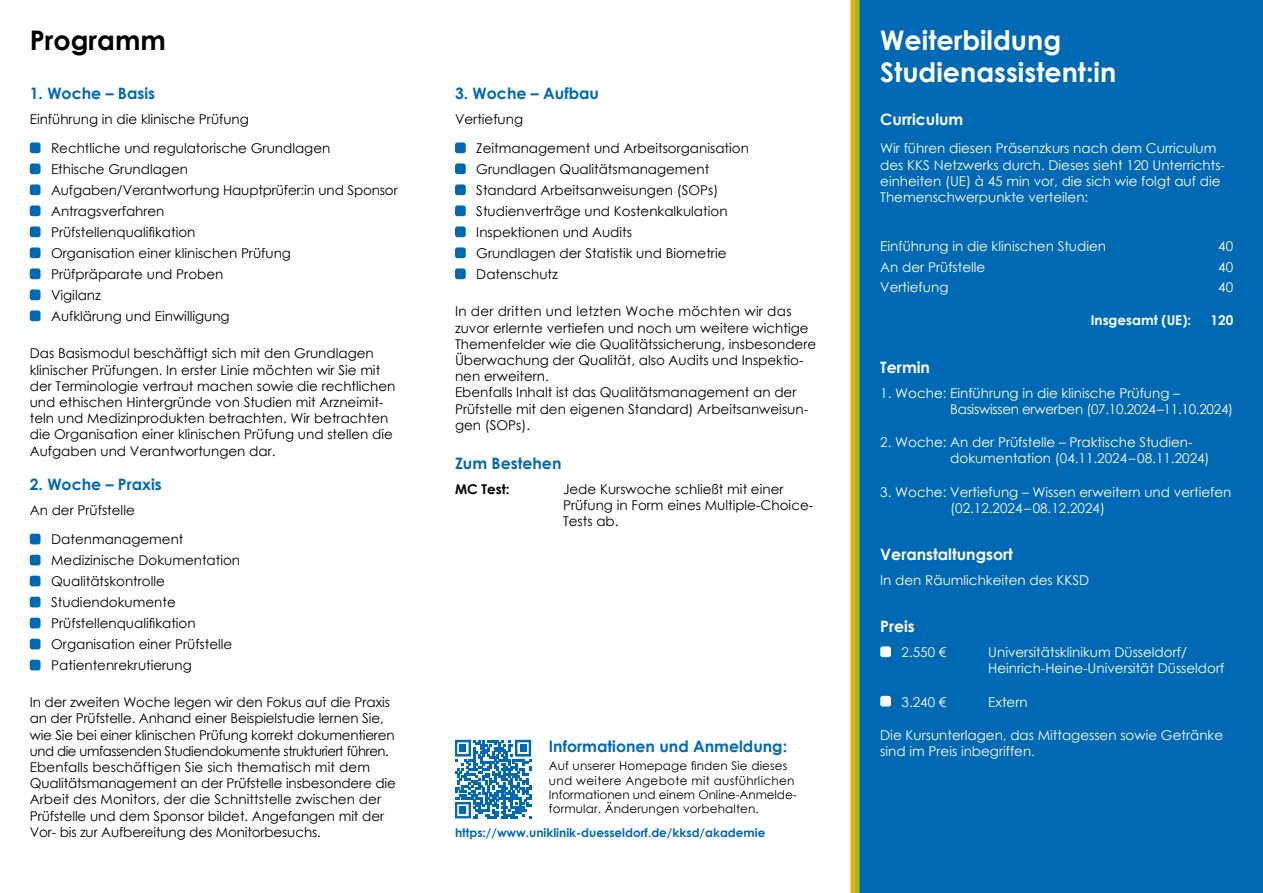
<style>
.page{position:relative;width:1263px;height:893px;background:#fff}
.page>*{position:absolute;margin:0;border:0;box-sizing:border-box;transform-origin:0 0}
.t1{font:700 27px/32.4px "Century Gothic";color:#fff}
.t2{font:700 27px "Century Gothic";color:#000}
.t3{font:700 15.75px "Century Gothic";color:#0069b4}
.t4{font:700 15.75px "Century Gothic";color:#fff}
.t5{font:13.5px/16.2px "Century Gothic";color:#000}
.t6{font:13.5px/16.2px "Century Gothic";color:#fff}
.t7{font:700 13.5px "Century Gothic";color:#fff}
.t8{font:700 13.5px "Century Gothic";color:#000}
.t9{font:12px/14.4px "Century Gothic";letter-spacing:.01em;color:#000}
.t10{font:700 12px "Century Gothic";color:#0069b4}
</style>
<div class="page">
<div style="left:853px;top:0;width:410px;height:893px;background:#0069b4"></div>
<div style="left:30px;top:142px;width:10px;height:11px;background:#0069b4;border-radius:2px"></div>
<div style="left:30px;top:163px;width:10px;height:11px;background:#0069b4;border-radius:2px"></div>
<div style="left:30px;top:184px;width:10px;height:11px;background:#0069b4;border-radius:2px"></div>
<div style="left:30px;top:205px;width:10px;height:11px;background:#0069b4;border-radius:2px"></div>
<div style="left:30px;top:226px;width:10px;height:11px;background:#0069b4;border-radius:2px"></div>
<div style="left:30px;top:247px;width:10px;height:11px;background:#0069b4;border-radius:2px"></div>
<div style="left:30px;top:268px;width:10px;height:11px;background:#0069b4;border-radius:2px"></div>
<div style="left:30px;top:289px;width:10px;height:11px;background:#0069b4;border-radius:2px"></div>
<div style="left:30px;top:310px;width:10px;height:11px;background:#0069b4;border-radius:2px"></div>
<div style="left:30px;top:534px;width:10px;height:10px;background:#0069b4;border-radius:2px"></div>
<div style="left:30px;top:555px;width:10px;height:10px;background:#0069b4;border-radius:2px"></div>
<div style="left:30px;top:576px;width:10px;height:10px;background:#0069b4;border-radius:2px"></div>
<div style="left:30px;top:597px;width:10px;height:10px;background:#0069b4;border-radius:2px"></div>
<div style="left:30px;top:618px;width:10px;height:10px;background:#0069b4;border-radius:2px"></div>
<div style="left:30px;top:639px;width:10px;height:10px;background:#0069b4;border-radius:2px"></div>
<div style="left:30px;top:660px;width:10px;height:10px;background:#0069b4;border-radius:2px"></div>
<div style="left:455px;top:142px;width:11px;height:11px;background:#0069b4;border-radius:2px"></div>
<div style="left:455px;top:163px;width:11px;height:11px;background:#0069b4;border-radius:2px"></div>
<div style="left:455px;top:184px;width:11px;height:11px;background:#0069b4;border-radius:2px"></div>
<div style="left:455px;top:205px;width:11px;height:11px;background:#0069b4;border-radius:2px"></div>
<div style="left:455px;top:226px;width:11px;height:11px;background:#0069b4;border-radius:2px"></div>
<div style="left:455px;top:247px;width:11px;height:11px;background:#0069b4;border-radius:2px"></div>
<div style="left:455px;top:268px;width:11px;height:11px;background:#0069b4;border-radius:2px"></div>
<div style="left:880px;top:646px;width:11px;height:11px;background:#fff;border-radius:2px"></div>
<div style="left:880px;top:696px;width:11px;height:11px;background:#fff;border-radius:2px"></div>
<svg style="left:455px;top:740px;width:76px;height:78px"></svg>
<div style="left:459px;top:745px;width:7px;height:7px;background:#0069b4"></div>
<div style="left:520px;top:745px;width:6px;height:7px;background:#0069b4"></div>
<div style="left:459px;top:807px;width:7px;height:7px;background:#0069b4"></div>
<h1 class="t2" style="left:30px;top:20px;width:138px">Programm</h1>
<p class="t3" style="left:30px;top:81px;width:127px">1. Woche – Basis</p>
<p class="t5" style="left:51px;top:104px;width:281px;line-height:29.5px;text-indent:-21px">Einführung in die klinische Prüfung<br>Rechtliche und regulatorische Grundlagen</p>
<p class="t5" style="left:51px;top:159px;width:348px;line-height:21px">Ethische Grundlagen<br>Aufgaben/Verantwortung Hauptprüfer:in und Sponsor<br>Antragsverfahren<br>Prüfstellenqualifikation<br>Organisation einer klinischen Prüfung<br>Prüfpräparate und Proben<br>Vigilanz<br>Aufklärung und Einwilligung</p>
<p class="t5" style="left:30px;top:345px;width:367px">Das Basismodul beschäftigt sich mit den Grundlagen klinischer Prüfungen. In erster Linie möchten wir Sie mit der Terminologie vertraut machen sowie die rechtlichen und ethischen Hintergründe von Studien mit Arzneimit&shy;teln und Medizinprodukten betrachten. Wir betrachten die Organisation einer klinischen Prüfung und stellen die Aufgaben und Verantwortungen dar.</p>
<p class="t3" style="left:30px;top:472px;width:133px">2. Woche – Praxis</p>
<p class="t5" style="left:51px;top:495px;width:134px;line-height:29.5px;text-indent:-21px">An der Prüfstelle<br>Datenmanagement</p>
<p class="t5" style="left:51px;top:549px;width:190px;line-height:21px">Medizinische Dokumentation<br>Qualitätskontrolle<br>Studiendokumente<br>Prüfstellenqualifikation<br>Organisation einer Prüfstelle<br>Patientenrekrutierung</p>
<p class="t5" style="left:30px;top:694px;width:368px">In der zweiten Woche legen wir den Fokus auf die Praxis an der Prüfstelle. Anhand einer Beispielstudie lernen Sie, wie Sie bei einer klinischen Prüfung korrekt dokumentieren und die umfassenden Studiendokumente strukturiert führen.<br>Ebenfalls beschäftigen Sie sich thematisch mit dem Qualitätsmanagement an der Prüfstelle insbesondere die Arbeit des Monitors, der die Schnittstelle zwischen der Prüfstelle und dem Sponsor bildet. Angefangen mit der Vor- bis zur Aufbereitung des Monitorbesuchs.</p>
<p class="t3" style="left:455px;top:81px;width:145px">3. Woche – Aufbau</p>
<p class="t5" style="left:476px;top:104px;width:274px;line-height:29.5px;text-indent:-21px">Vertiefung<br>Zeitmanagement und Arbeitsorganisation</p>
<p class="t5" style="left:476px;top:159px;width:253px;line-height:21px">Grundlagen Qualitätsmanagement<br>Standard Arbeitsanweisungen (SOPs)<br>Studienverträge und Kostenkalkulation<br>Inspektionen und Audits<br>Grundlagen der Statistik und Biometrie<br>Datenschutz</p>
<p class="t5" style="left:455px;top:303px;width:363px">In der dritten und letzten Woche möchten wir das zuvor erlernte vertiefen und noch um weitere wichtige Themenfelder wie die Qualitätssicherung, insbesondere Überwachung der Qualität, also Audits und Inspektio&shy;nen erweitern.<br>Ebenfalls Inhalt ist das Qualitätsmanagement an der Prüfstelle mit den eigenen Standard) Arbeitsanweisun&shy;gen (SOPs).</p>
<p class="t3" style="left:455px;top:451px;width:108px">Zum Bestehen</p>
<p class="t8" style="left:455px;top:478px;width:56px">MC Test:</p>
<p class="t5" style="left:563px;top:480px;width:252px">Jede Kurswoche schließt mit einer<br>Prüfung in Form eines Multiple-Choice-<br>Tests ab.</p>
<p class="t3" style="left:549px;top:734px;width:240px">Informationen und Anmeldung:</p>
<p class="t9" style="left:549px;top:758px;width:249px">Auf unserer Homepage finden Sie dieses und weitere Angebote mit ausführlichen Informationen und einem Online-Anmelde&shy;formular. Änderungen vorbehalten.</p>
<p class="t10" style="left:455px;top:823px;width:312px">https://www.uniklinik-duesseldorf.de/kksd/akademie</p>
<h1 class="t1" style="left:880px;top:23px;width:237px">Weiterbildung<br>Studienassistent:in</h1>
<p class="t4" style="left:880px;top:108px;width:85px">Curriculum</p>
<p class="t6" style="left:880px;top:140px;width:346px">Wir führen diesen Präsenzkurs nach dem Curriculum des KKS Netzwerks durch. Dieses sieht 120 Unterrichts&shy;einheiten (UE) à 45 min vor, die sich wie folgt auf die Themenschwerpunkte verteilen:</p>
<p class="t6" style="left:880px;top:238px;width:227px">Einführung in die klinischen Studien</p>
<p class="t6" style="left:1218px;top:238px;width:16px">40</p>
<p class="t6" style="left:880px;top:259px;width:107px">An der Prüfstelle</p>
<p class="t6" style="left:1218px;top:259px;width:16px">40</p>
<p class="t6" style="left:880px;top:279px;width:70px">Vertiefung</p>
<p class="t6" style="left:1218px;top:279px;width:16px">40</p>
<p class="t7" style="left:1091px;top:310px;width:102px">Insgesamt (UE):</p>
<p class="t7" style="left:1210px;top:310px;width:24px">120</p>
<p class="t4" style="left:880px;top:355px;width:51px">Termin</p>
<p class="t6" style="left:950px;top:384px;width:284px;text-indent:-70px">1. Woche: Einführung in die klinische Prüfung –<br>Basiswissen erwerben (07.10.2024–11.10.2024)</p>
<p class="t6" style="left:950px;top:434px;width:261px;text-indent:-70px">2. Woche: An der Prüfstelle – Praktische Studien&shy;dokumentation (04.11.2024–08.11.2024)</p>
<p class="t6" style="left:950px;top:483px;width:283px;text-indent:-70px">3. Woche: Vertiefung – Wissen erweitern und vertiefen (02.12.2024–08.12.2024)</p>
<p class="t4" style="left:880px;top:543px;width:134px">Veranstaltungsort</p>
<p class="t6" style="left:880px;top:572px;width:210px">In den Räumlichkeiten des KKSD</p>
<p class="t4" style="left:880px;top:615px;width:36px">Preis</p>
<p class="t6" style="left:901px;top:644px;width:46px">2.550 €</p>
<p class="t6" style="left:988px;top:644px;width:238px">Universitätsklinikum Düsseldorf/<br>Heinrich-Heine-Universität Düsseldorf</p>
<p class="t6" style="left:901px;top:693px;width:46px">3.240 €</p>
<p class="t6" style="left:988px;top:693px;width:41px">Extern</p>
<p class="t6" style="left:880px;top:727px;width:344px">Die Kursunterlagen, das Mittagessen sowie Getränke sind im Preis inbegriffen.</p>
</div>
